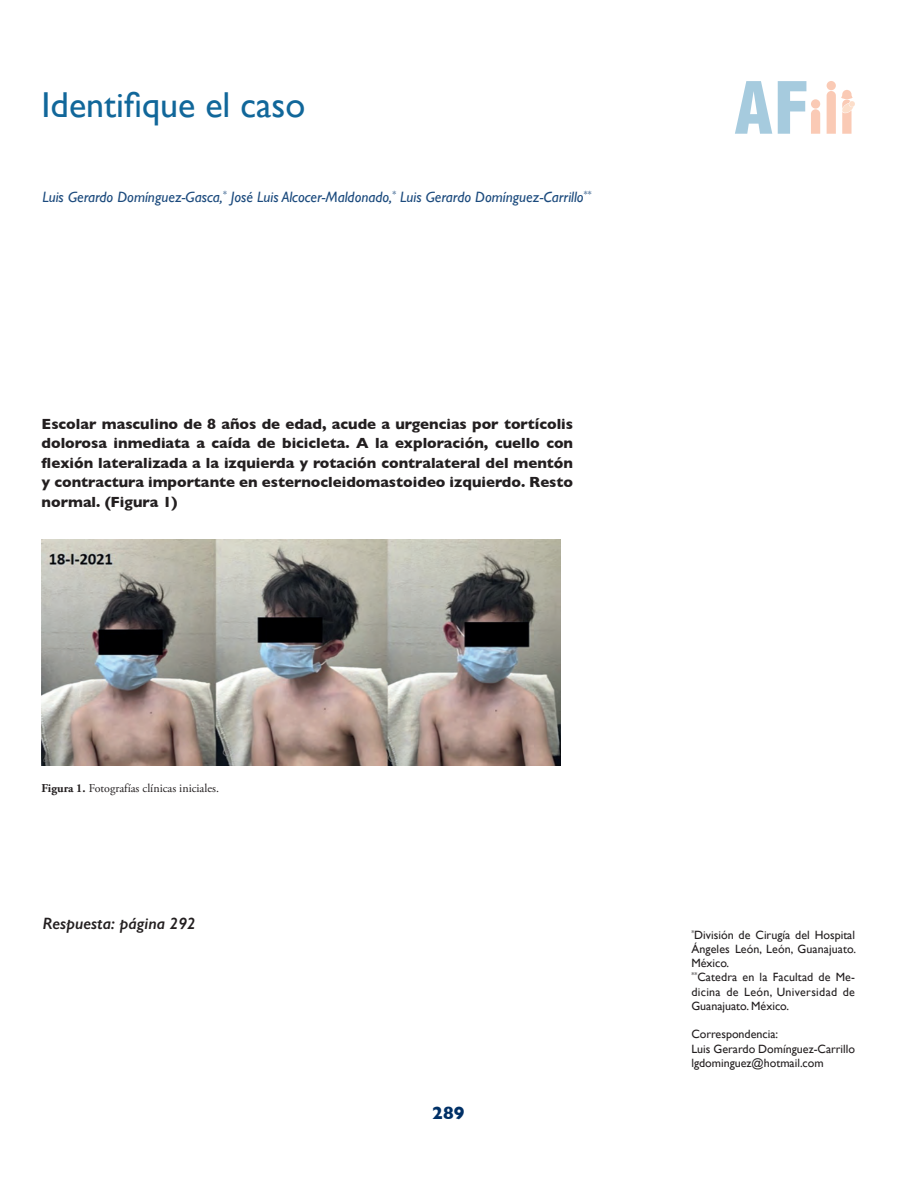
<style>
.page{position:relative;width:918px;height:1188px;background:#fff}
.page>*{position:absolute;margin:0;border:0;box-sizing:border-box;transform-origin:0 0}
.t1{font:36px "Gill Sans";color:#11679a}
.t2{font:700 18px "Gill Sans";color:#003066}
.t3{font:italic 600 16.5px "Gill Sans";color:#231f20}
.t4{font:700 15px/19.5px "Gill Sans";color:#231f20;text-align:justify}
.t5{font:italic 15px "Gill Sans";color:#1b4a7d}
.t6{font:12px/14.2px "Gill Sans";color:#231f20}
.t7{font:12px "Adobe Garamond Pro";letter-spacing:-.02em;color:#231f20}
.s1{font-weight:700}
</style>
<div class="page">
<svg style="left:735px;top:81px;width:37px;height:53px"></svg>
<svg style="left:778px;top:81px;width:42px;height:53px"></svg>
<div style="left:827px;top:81px;width:9px;height:9px;background:#facab5;border-radius:50%"></div>
<svg style="left:827px;top:90px;width:28px;height:44px"></svg>
<img style="left:42px;top:540px;width:519px;height:226px">
<h1 class="t1" style="left:42px;top:84px;width:265px">Identifique el caso</h1>
<p class="t5" style="left:43px;top:188px;width:550px">Luis Gerardo Domínguez-Gasca,<sup>*</sup> José Luis Alcocer-Maldonado,<sup>*</sup> Luis Gerardo Domínguez-Carrillo<sup>**</sup></p>
<p class="t4" style="left:42px;top:414px;width:533px">Escolar masculino de 8 años de edad, acude a urgencias por tortícolis dolorosa inmediata a caída de bicicleta. A la exploración, cuello con flexión lateralizada a la izquierda y rotación contralateral del mentón y contractura importante en esternocleidomastoideo izquierdo. Resto normal. (Figura 1)</p>
<p class="t7" style="left:42px;top:781px;width:179px"><span class="s1">Figura 1.</span> Fotografías clínicas iniciales.</p>
<p class="t3" style="left:43px;top:913px;width:155px">Respuesta: página 292</p>
<p class="t2" style="left:432px;top:1099px;width:34px">289</p>
<p class="t6" style="left:691px;top:927px;width:166px"><sup>*</sup>División de Cirugía del Hospital<br>Ángeles León, León, Guanajuato.<br>México.<br><sup>**</sup>Catedra en la Facultad de Me&shy;dicina de León, Universidad de<br>Guanajuato. México.</p>
<p class="t6" style="left:691px;top:1027px;width:165px">Correspondencia:<br>Luis Gerardo Domínguez-Carrillo lgdominguez@hotmail.com</p>
</div>
